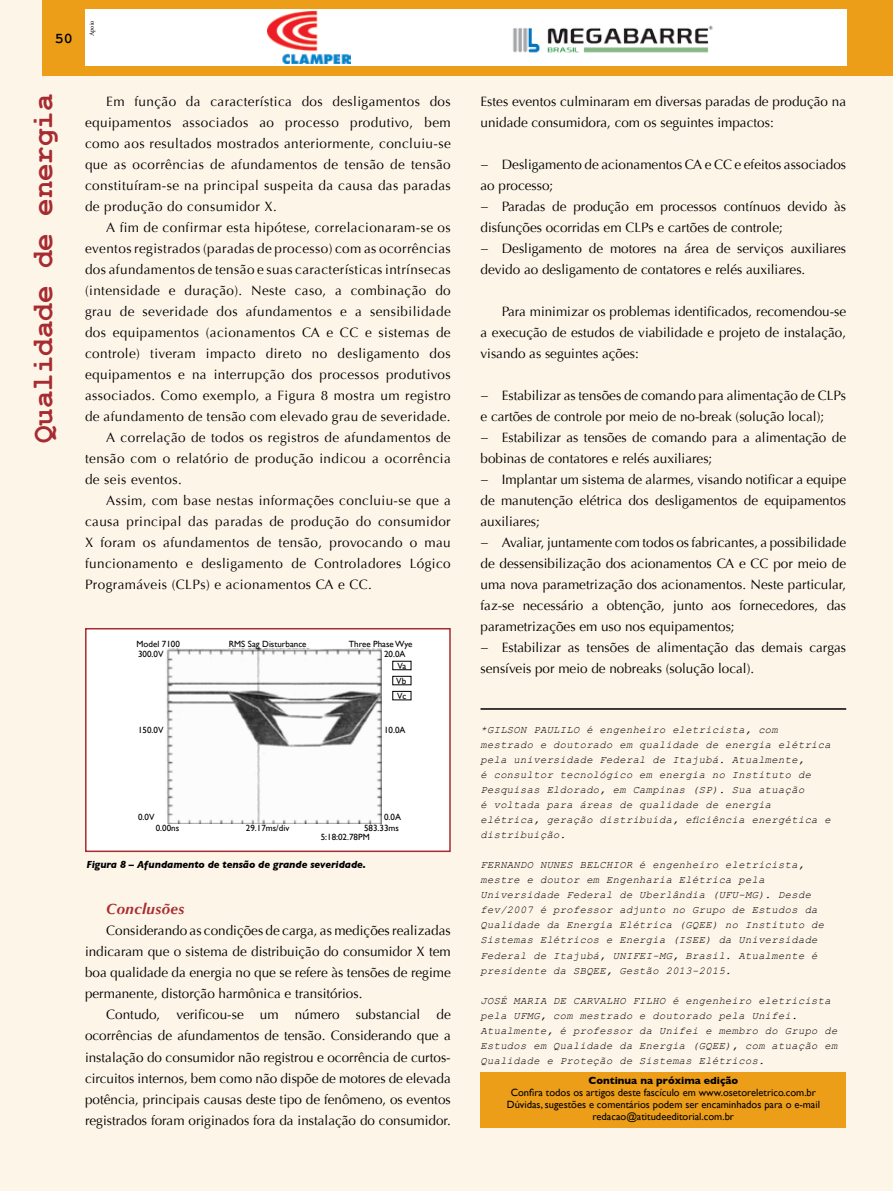
<style>
.page{position:relative;width:893px;height:1191px;background:#fdf5e8}
.page>*{position:absolute;margin:0;border:0;box-sizing:border-box;transform-origin:0 0}
.t1{font:700 30px "Courier New";color:#a72c31}
.t2{font:italic 700 15px "Optima";letter-spacing:.03em;color:#a72c31}
.t3{font:700 15px "Courier New";color:#000}
.t4{font:13.5px/21px "Optima";color:#000;text-align:justify}
.t5{font:13.5px "Optima";letter-spacing:.03em;color:#000}
.t6{font:italic 10.5px/15px "Courier New";letter-spacing:.03em;color:#000}
.t7{font:10.5px/12px "Gill Sans";color:#000;text-align:center}
.t8{font:italic 700 10.5px "Gill Sans";letter-spacing:-.01em;color:#000}
.t9{font:700 10.5px "Gill Sans";color:#000}
.t10{font:9px/15px "Gill Sans";color:#000}
.t11{font:6.3px "Minion Pro";letter-spacing:-.005em;color:#000}
</style>
<div class="page">
<div style="left:43px;top:0;width:850px;height:76px;background:#ed9e19"></div>
<div style="left:85px;top:9px;width:761px;height:57px;background:#fff"></div>
<img style="left:513px;top:25px;width:200px;height:28px">
<img style="left:268px;top:11px;width:82px;height:52px">
<hr style="left:480px;top:708px;width:366px;height:1px;background:#000">
<div style="left:480px;top:1072px;width:366px;height:55px;background:#ed9e19"></div>
<div style="left:85px;top:628px;width:366px;height:224px;background:#fff;border:2px solid #a72c31"></div>
<img style="left:166px;top:648px;width:215px;height:175px">
<div style="left:393px;top:676px;width:18px;height:9px;border:1px solid #000"></div>
<div style="left:393px;top:691px;width:18px;height:9px;border:1px solid #000"></div>
<p class="t3" style="left:55px;top:29px;width:19px">50</p>
<p class="t11" style="left:88px;top:36px;width:17px;rotate:-90deg">Apoio</p>
<h1 class="t1" style="left:24px;top:443px;width:351px;rotate:-90deg">Qualidade de energia</h1>
<p class="t4" style="left:85px;top:91px;width:367px;text-indent:21px">Em função da característica dos desligamentos dos equipamentos associados ao processo produtivo, bem como aos resultados mostrados anteriormente, concluiu-se que as ocorrências de afundamentos de tensão de tensão constituíram-se na principal suspeita da causa das paradas de produção do consumidor X.</p>
<p class="t5" style="left:106px;top:220px;width:346px">A fim de confirmar esta hipótese, correlacionaram-se os</p>
<p class="t5" style="left:85px;top:241px;width:367px">eventos registrados (paradas de processo) com as ocorrências</p>
<p class="t5" style="left:85px;top:262px;width:367px">dos afundamentos de tensão e suas características intrínsecas</p>
<p class="t5" style="left:85px;top:283px;width:367px">(intensidade e duração). Neste caso, a combinação do</p>
<p class="t5" style="left:85px;top:304px;width:367px">grau de severidade dos afundamentos e a sensibilidade</p>
<p class="t5" style="left:85px;top:325px;width:367px">dos equipamentos (acionamentos CA e CC e sistemas de</p>
<p class="t5" style="left:85px;top:346px;width:367px">controle) tiveram impacto direto no desligamento dos</p>
<p class="t5" style="left:85px;top:367px;width:367px">equipamentos e na interrupção dos processos produtivos</p>
<p class="t5" style="left:85px;top:388px;width:367px">associados. Como exemplo, a Figura 8 mostra um registro</p>
<p class="t5" style="left:85px;top:409px;width:367px">de afundamento de tensão com elevado grau de severidade.</p>
<p class="t5" style="left:106px;top:430px;width:346px">A correlação de todos os registros de afundamentos de</p>
<p class="t5" style="left:85px;top:451px;width:367px">tensão com o relatório de produção indicou a ocorrência</p>
<p class="t5" style="left:85px;top:472px;width:98px">de seis eventos.</p>
<p class="t5" style="left:106px;top:493px;width:346px">Assim, com base nestas informações concluiu-se que a</p>
<p class="t5" style="left:85px;top:514px;width:367px">causa principal das paradas de produção do consumidor</p>
<p class="t5" style="left:85px;top:535px;width:367px">X foram os afundamentos de tensão, provocando o mau</p>
<p class="t5" style="left:85px;top:556px;width:367px">funcionamento e desligamento de Controladores Lógico</p>
<p class="t5" style="left:85px;top:577px;width:288px">Programáveis (CLPs) e acionamentos CA e CC.</p>
<p class="t10" style="left:137px;top:636px;width:45px">Model 7100</p>
<p class="t10" style="left:229px;top:636px;width:79px">RMS Sag Disturbance</p>
<p class="t10" style="left:349px;top:636px;width:65px">Three Phase Wye</p>
<p class="t10" style="left:138px;top:646px;width:27px">300.0V</p>
<p class="t10" style="left:384px;top:646px;width:23px">20.0A</p>
<p class="t10" style="left:138px;top:722px;width:27px">150.0V</p>
<p class="t10" style="left:396px;top:658px;width:12px;text-align:justify">Va Vb Vc</p>
<p class="t10" style="left:384px;top:722px;width:23px">10.0A</p>
<p class="t10" style="left:138px;top:809px;width:18px">0.0V</p>
<p class="t10" style="left:156px;top:820px;width:25px">0.00ns</p>
<p class="t10" style="left:384px;top:809px;width:18px">0.0A</p>
<p class="t10" style="left:246px;top:820px;width:45px">29.17ms/div</p>
<p class="t10" style="left:321px;top:823px;width:80px;line-height:9px;text-indent:43px">583.33ms<br>5:18:02.78PM</p>
<p class="t8" style="left:86px;top:858px;width:281px">Figura 8 – Afundamento de tensão de grande severidade.</p>
<p class="t2" style="left:106px;top:900px;width:79px">Conclusões</p>
<p class="t4" style="left:85px;top:920px;width:367px;text-indent:21px">Considerando as condições de carga, as medições realizadas indicaram que o sistema de distribuição do consumidor X tem boa qualidade da energia no que se refere às tensões de regime permanente, distorção harmônica e transitórios.</p>
<p class="t4" style="left:85px;top:1004px;width:367px;text-indent:21px">Contudo, verificou-se um número substancial de ocorrências de afundamentos de tensão. Considerando que a instalação do consumidor não registrou e ocorrência de curtos&shy;circuitos internos, bem como não dispõe de motores de elevada potência, principais causas deste tipo de fenômeno, os eventos registrados foram originados fora da instalação do consumidor.</p>
<p class="t4" style="left:480px;top:91px;width:367px">Estes eventos culminaram em diversas paradas de produção na unidade consumidora, com os seguintes impactos:</p>
<p class="t4" style="left:480px;top:154px;width:367px;text-align:left">− Desligamento de acionamentos CA e CC e efeitos associados ao processo;<br>− Paradas de produção em processos contínuos devido às disfunções ocorridas em CLPs e cartões de controle;<br>− Desligamento de motores na área de serviços auxiliares devido ao desligamento de contatores e relés auxiliares.</p>
<p class="t4" style="left:480px;top:301px;width:367px;text-indent:21px">Para minimizar os problemas identificados, recomendou-se a execução de estudos de viabilidade e projeto de instalação, visando as seguintes ações:</p>
<p class="t4" style="left:480px;top:385px;width:367px;text-align:left">− Estabilizar as tensões de comando para alimentação de CLPs e cartões de controle por meio de no-break (solução local);<br>− Estabilizar as tensões de comando para a alimentação de bobinas de contatores e relés auxiliares;<br>− Implantar um sistema de alarmes, visando notificar a equipe de manutenção elétrica dos desligamentos de equipamentos auxiliares;<br>− Avaliar, juntamente com todos os fabricantes, a possibilidade de dessensibilização dos acionamentos CA e CC por meio de uma nova parametrização dos acionamentos. Neste particular, faz-se necessário a obtenção, junto aos fornecedores, das parametrizações em uso nos equipamentos;<br>− Estabilizar as tensões de alimentação das demais cargas sensíveis por meio de nobreaks (solução local).</p>
<p class="t6" style="left:480px;top:722px;width:352px">*Gilson Paulilo é engenheiro eletricista, com mestrado e doutorado em qualidade de energia elétrica pela universidade Federal de Itajubá. Atualmente,<br>é consultor tecnológico em energia no Instituto de Pesquisas Eldorado, em Campinas (SP). Sua atuação<br>é voltada para áreas de qualidade de energia elétrica, geração distribuída, eficiência energética e distribuição.</p>
<p class="t6" style="left:480px;top:857px;width:345px">Fernando Nunes Belchior é engenheiro eletricista, mestre e doutor em Engenharia Elétrica pela Universidade Federal de Uberlândia (UFU-MG). Desde fev/2007 é professor adjunto no Grupo de Estudos da Qualidade da Energia Elétrica (GQEE) no Instituto de Sistemas Elétricos e Energia (ISEE) da Universidade Federal de Itajubá, UNIFEI-MG, Brasil. Atualmente é presidente da SBQEE, Gestão 2013-2015.</p>
<p class="t6" style="left:480px;top:992px;width:358px">José Maria de Carvalho Filho é engenheiro eletricista pela UFMG, com mestrado e doutorado pela Unifei.<br>Atualmente, é professor da Unifei e membro do Grupo de Estudos em Qualidade da Energia (GQEE), com atuação em Qualidade e Proteção de Sistemas Elétricos.</p>
<p class="t9" style="left:588px;top:1074px;width:151px">Continua na próxima edição</p>
<p class="t7" style="left:507px;top:1086px;width:315px">Confira todos os artigos deste fascículo em www.osetoreletrico.com.br<br>Dúvidas, sugestões e comentários podem ser encaminhados para o e-mail redacao@atitudeeditorial.com.br</p>
</div>
